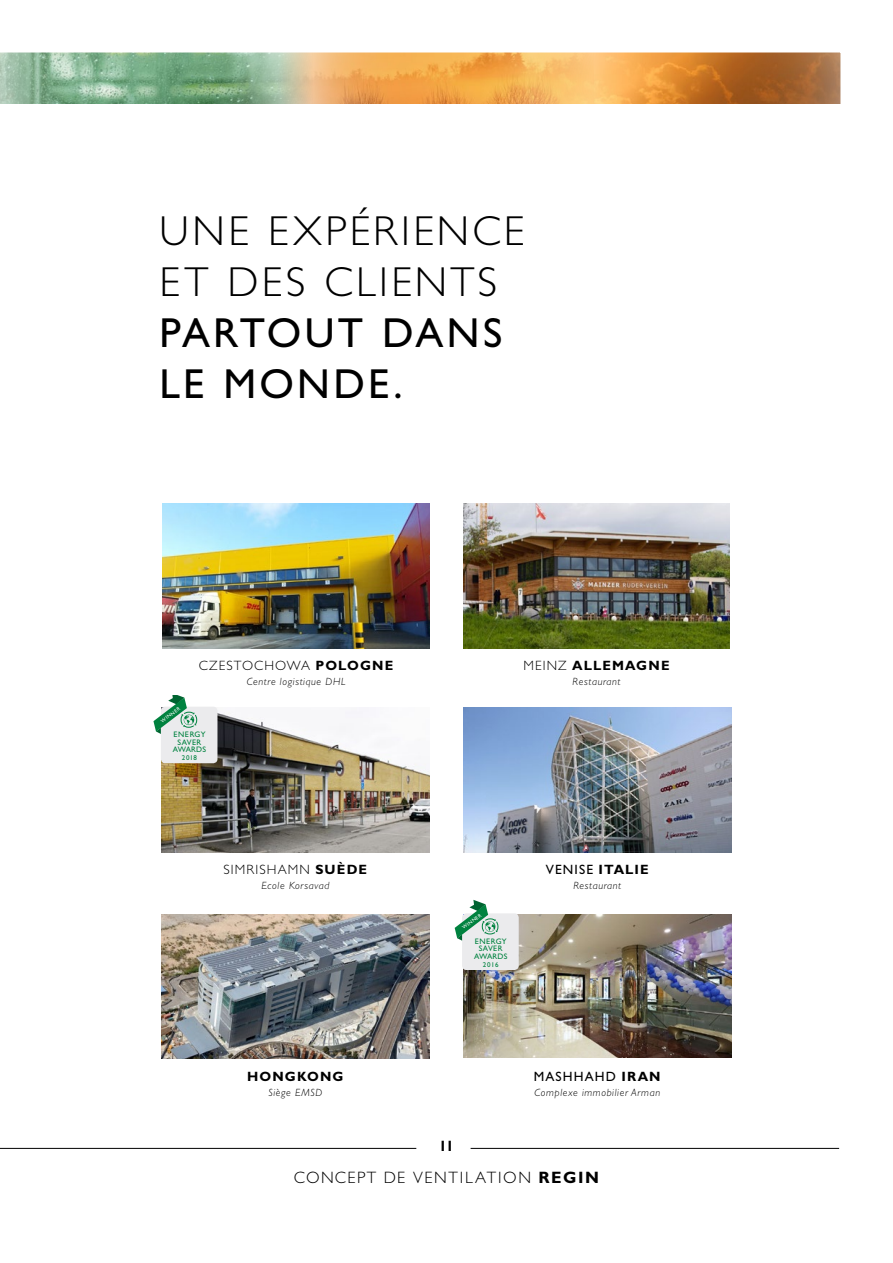
<style>
.page{position:relative;width:893px;height:1263px;background:#fff}
.page>*{position:absolute;margin:0;border:0;box-sizing:border-box;transform-origin:0 0}
.Rubrik{font:300 42px/51px "Gill Sans Std";letter-spacing:.08em;color:#000}
.t1{font:300 16.5px "Gill Sans Std";letter-spacing:.085em;color:#000}
.t2{font:700 15px "Gill Sans Std";color:#000}
.Reference{font:300 13.5px "Gill Sans Std";letter-spacing:.08em;color:#000}
.Reference-2{font:13.5px "Gill Sans Std";letter-spacing:.085em;color:#000}
.Reference-3{font:700 13.5px "Gill Sans Std";letter-spacing:.08em;color:#000}
.Ref_below_2{font:italic 300 10.5px "Gill Sans Std";letter-spacing:.06em;color:#000}
.t3{font:7.95px/7.6px "Gill Sans Std";letter-spacing:.035em;color:#00823f;text-align:center}
.t4{font:7.05px "Gill Sans Std";letter-spacing:.065em;color:#00823f}
.t5{font:4.95px "Gill Sans";color:#fff}
.s1{font-weight:400}
.s2{font-weight:700}
.s3{font-weight:300}
</style>
<div class="page">
<img style="left:0;top:52px;width:841px;height:1097px">
<p class="Rubrik" style="left:160px;top:206px;width:366px">UNE EXPÉRIENCE<br>ET DES CLIENTS<br><span class="s1">PARTOUT DANS<br>LE MONDE.</span></p>
<p class="t5" style="left:160px;top:719px;width:24px;rotate:-36deg">WINNER</p>
<p class="Reference" style="left:199px;top:658px;width:196px">CZESTOCHOWA <span class="s2">POLOGNE</span></p>
<p class="Ref_below_2" style="left:247px;top:675px;width:100px">Centre logistique DHL</p>
<p class="t3" style="left:173px;top:731px;width:35px">ENERGY<br>SAVER<br>AWARDS</p>
<p class="t4" style="left:182px;top:753px;width:17px">2018</p>
<p class="Reference" style="left:224px;top:862px;width:145px">SIMRISHAMN <span class="s2">SUÈDE</span></p>
<p class="Ref_below_2" style="left:261px;top:880px;width:69px">Ecole Korsavad</p>
<p class="Reference-3" style="left:247px;top:1069px;width:98px">HONGKONG</p>
<p class="Ref_below_2" style="left:268px;top:1087px;width:55px">Siège EMSD</p>
<p class="Reference-3" style="left:523px;top:657px;width:148px"><span class="s3">MEINZ</span> ALLEMAGNE</p>
<p class="Ref_below_2" style="left:573px;top:675px;width:49px">Restaurant</p>
<p class="t5" style="left:461px;top:925px;width:24px;rotate:-36deg">WINNER</p>
<p class="t3" style="left:474px;top:937px;width:35px">ENERGY<br>SAVER<br>AWARDS</p>
<p class="t4" style="left:483px;top:960px;width:17px">2016</p>
<p class="Reference-2" style="left:546px;top:862px;width:104px">VENISE <span class="s2">ITALIE</span></p>
<p class="Ref_below_2" style="left:573px;top:880px;width:49px">Restaurant</p>
<p class="Reference-2" style="left:534px;top:1069px;width:128px">MASHHAHD <span class="s2">IRAN</span></p>
<p class="Ref_below_2" style="left:534px;top:1087px;width:127px">Complexe immobilier Arman</p>
<h3 class="t2" style="left:439px;top:1137px;width:17px">11</h3>
<h2 class="t1" style="left:294px;top:1168px;width:307px">CONCEPT DE VENTILATION <span class="s2">REGIN</span></h2>
</div>
